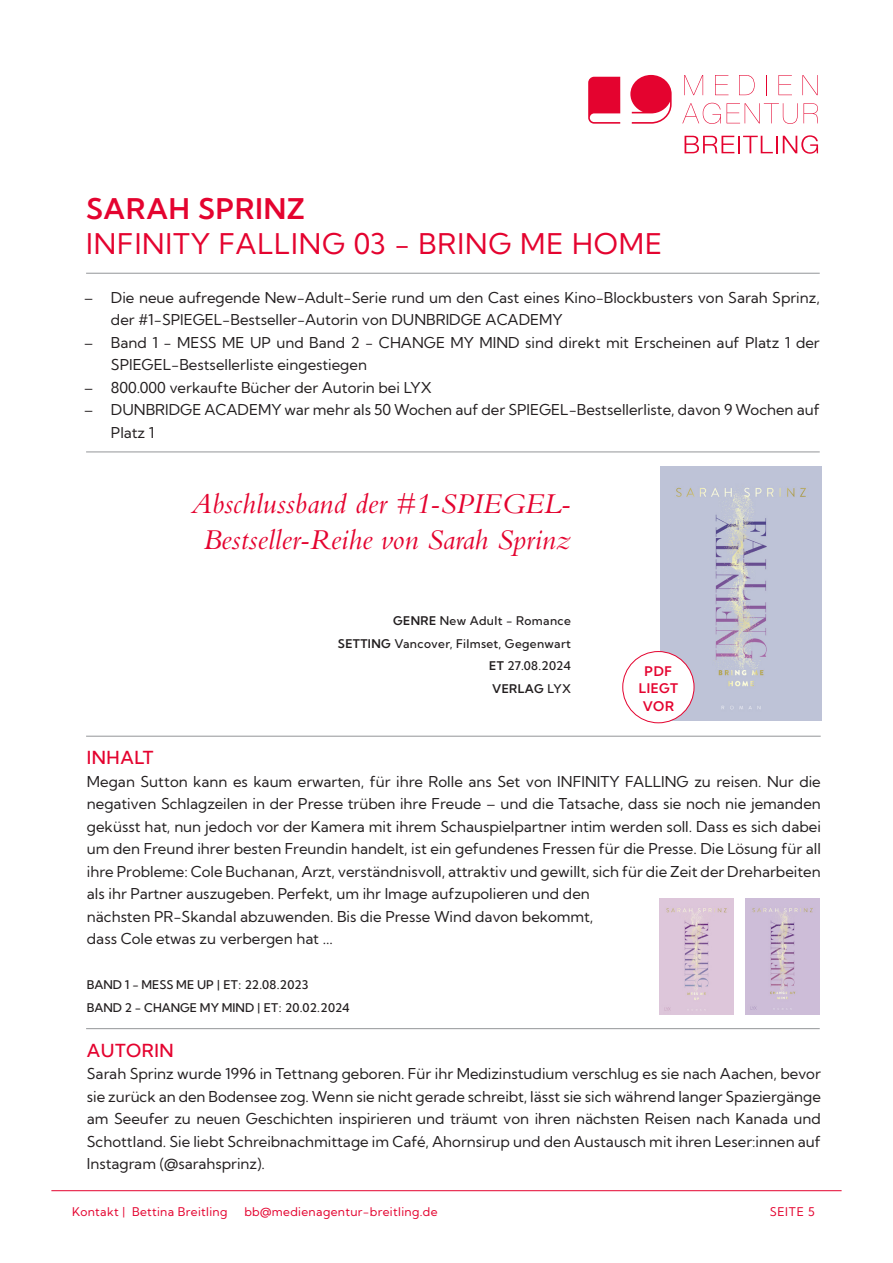
<style>
.page{position:relative;width:893px;height:1263px;background:#fff}
.page>*{position:absolute;margin:0;border:0;box-sizing:border-box;transform-origin:0 0}
.t1{font:italic 30px/36px "Bembo Std";color:#e4032f;text-align:center}
.t2{font:28.5px "Kumbh Sans";letter-spacing:.03em;color:#e4032f}
.t3{font:18px "Kumbh Sans";letter-spacing:.03em;color:#e4032f}
.t4{font:15px/22.5px "Kumbh Sans";color:#231f20}
.t5{font:13.35px/17.4px "Kumbh Sans";letter-spacing:.04em;color:#e4032f;text-align:center}
.t6{font:12px "Kumbh Sans";letter-spacing:.03em;color:#231f20}
.t7{font:12px "Kumbh Sans";color:#231f20}
.t8{font:12px "Kumbh Sans";letter-spacing:.03em;color:#e4032f}
</style>
<div class="page">
<hr style="left:51px;top:1190px;width:791px;height:1px;background:#e4032f">
<svg style="left:588px;top:77px;width:32px;height:47px"></svg>
<svg style="left:630px;top:75px;width:42px;height:49px"></svg>
<svg style="left:684px;top:75px;width:19px;height:20px"></svg>
<svg style="left:715px;top:75px;width:13px;height:20px"></svg>
<svg style="left:739px;top:75px;width:16px;height:20px"></svg>
<svg style="left:766px;top:75px;width:1px;height:20px"></svg>
<svg style="left:778px;top:75px;width:14px;height:20px"></svg>
<svg style="left:802px;top:75px;width:16px;height:20px"></svg>
<svg style="left:682px;top:103px;width:39px;height:21px"></svg>
<svg style="left:727px;top:103px;width:91px;height:21px"></svg>
<svg style="left:685px;top:135px;width:133px;height:18px"></svg>
<img style="left:661px;top:467px;width:160px;height:253px">
<hr style="left:86px;top:736px;width:735px;height:1px;background:#939598">
<hr style="left:86px;top:1028px;width:734px;height:1px;background:#939598">
<hr style="left:86px;top:273px;width:734px;height:1px;background:#939598">
<hr style="left:86px;top:452px;width:734px;height:1px;background:#939598">
<img style="left:746px;top:898px;width:74px;height:117px">
<img style="left:659px;top:898px;width:75px;height:117px">
<div style="left:623px;top:651px;width:71px;height:72px;background:#fff;border-radius:50%"></div>
<div style="left:622px;top:651px;width:72px;height:72px;border:1px solid #e4032f;border-radius:50%"></div>
<p class="t2" style="left:86px;top:191px;width:220px">SARAH SPRINZ</p>
<p class="t2" style="left:86px;top:225px;width:577px">INFINITY FALLING 03 - BRING ME HOME</p>
<p class="t4" style="left:111px;top:286px;width:710px;text-indent:-27px">– Die neue aufregende New-Adult-Serie rund um den Cast eines Kino-Blockbusters von Sarah Sprinz, der #1-SPIEGEL-Bestseller-Autorin von DUNBRIDGE ACADEMY</p>
<p class="t4" style="left:111px;top:331px;width:710px;text-indent:-27px">– Band 1 - MESS ME UP und Band 2 - CHANGE MY MIND sind direkt mit Erscheinen auf Platz 1 der<br>SPIEGEL-Bestsellerliste eingestiegen</p>
<p class="t4" style="left:84px;top:376px;width:349px">– 800.000 verkaufte Bücher der Autorin bei LYX</p>
<p class="t4" style="left:111px;top:399px;width:710px;text-indent:-27px">– DUNBRIDGE ACADEMY war mehr als 50 Wochen auf der SPIEGEL-Bestsellerliste, davon 9 Wochen auf<br>Platz 1</p>
<p class="t1" style="left:191px;top:485px;width:381px">Abschlussband der #1-SPIEGEL-<br>Bestseller-Reihe von Sarah Sprinz</p>
<p class="t6" style="left:393px;top:613px;width:179px">GENRE New Adult - Romance</p>
<p class="t6" style="left:338px;top:636px;width:235px">SETTING Vancover, Filmset, Gegenwart</p>
<p class="t6" style="left:489px;top:658px;width:83px">ET 27.08.2024</p>
<p class="t6" style="left:492px;top:681px;width:80px">VERLAG LYX</p>
<p class="t5" style="left:639px;top:662px;width:41px">PDF<br>LIEGT<br>VOR</p>
<p class="t3" style="left:87px;top:746px;width:68px">INHALT</p>
<p class="t4" style="left:87px;top:770px;width:735px;text-align:justify">Megan Sutton kann es kaum erwarten, für ihre Rolle ans Set von INFINITY FALLING zu reisen. Nur die negativen Schlagzeilen in der Presse trüben ihre Freude – und die Tatsache, dass sie noch nie jemanden geküsst hat, nun jedoch vor der Kamera mit ihrem Schauspielpartner intim werden soll. Dass es sich dabei um den Freund ihrer besten Freundin handelt, ist ein gefundenes Fressen für die Presse. Die Lösung für all ihre Probleme: Cole Buchanan, Arzt, verständnisvoll, attraktiv und gewillt, sich für die Zeit der Dreharbeiten als ihr Partner auszugeben. Perfekt, um ihr Image aufzupolieren und den</p>
<p class="t4" style="left:87px;top:905px;width:508px">nächsten PR-Skandal abzuwenden. Bis die Presse Wind davon bekommt,</p>
<p class="t4" style="left:87px;top:927px;width:248px">dass Cole etwas zu verbergen hat ...</p>
<p class="t7" style="left:87px;top:977px;width:223px">BAND 1 - MESS ME UP | ET: 22.08.2023</p>
<p class="t7" style="left:87px;top:1000px;width:264px">BAND 2 - CHANGE MY MIND | ET: 20.02.2024</p>
<p class="t3" style="left:87px;top:1039px;width:88px">AUTORIN</p>
<p class="t4" style="left:87px;top:1062px;width:735px;text-align:justify">Sarah Sprinz wurde 1996 in Tettnang geboren. Für ihr Medizinstudium verschlug es sie nach Aachen, bevor sie zurück an den Bodensee zog. Wenn sie nicht gerade schreibt, lässt sie sich während langer Spaziergänge am Seeufer zu neuen Geschichten inspirieren und träumt von ihren nächsten Reisen nach Kanada und Schottland. Sie liebt Schreibnachmittage im Café, Ahornsirup und den Austausch mit ihren Leser:innen auf Instagram (@sarahsprinz).</p>
<p class="t8" style="left:72px;top:1204px;width:157px">Kontakt | Bettina Breitling</p>
<p class="t8" style="left:244px;top:1204px;width:195px">bb@medienagentur-breitling.de</p>
<p class="t8" style="left:770px;top:1204px;width:47px">SEITE 5</p>
</div>
